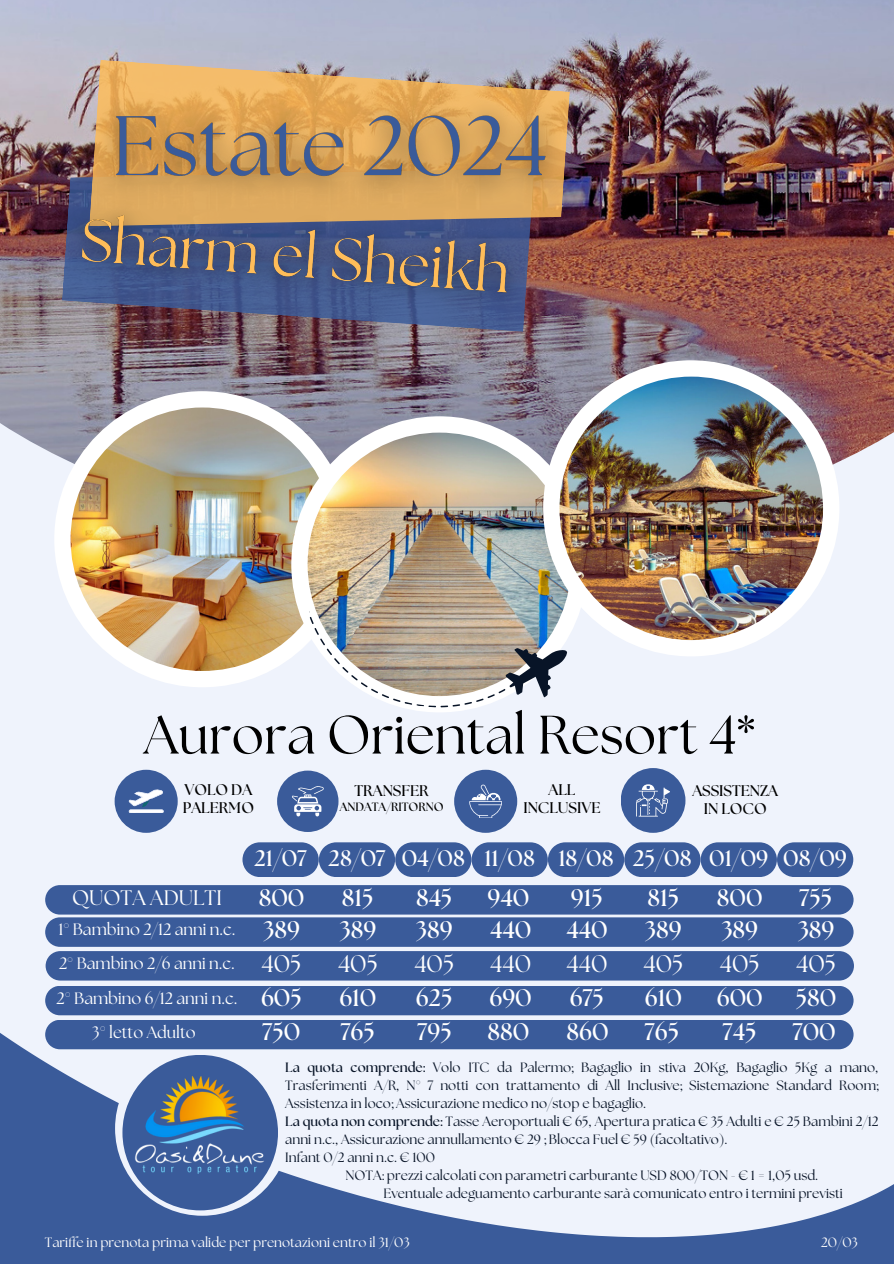
<style>
.page{position:relative;width:894px;height:1264px;background:#fff}
.page>*{position:absolute;margin:0;border:0;box-sizing:border-box;transform-origin:0 0}
.t1{font:54px "The Seasons";color:#000}
.t2{font:700 24px "The Seasons";color:#fff}
.t3{font:24px "The Seasons";color:#fff}
.t4{font:700 22.5px "The Seasons";color:#fff}
.t5{font:21px "The Seasons";color:#fff}
.t6{font:16.5px "The Seasons";color:#fff}
.t7{font:700 15.45px/18px "The Seasons";color:#000;text-align:center}
.t8{font:13.5px/18px "The Seasons";color:#081427;text-align:justify}
.t9{font:13.5px "The Seasons";color:#fff}
.t10{font:700 12px "The Seasons";color:#000}
.s1{font-weight:700}
</style>
<div class="page">
<div style="left:0;top:0;width:893px;height:1263px;background:#eff3fc"></div>
<img style="left:0;top:0;width:893px;height:541px">
<div style="left:54px;top:391px;width:296px;height:296px;background:#fff;border-radius:50%"></div>
<img style="left:71px;top:407px;width:263px;height:264px;border-radius:50%">
<div style="left:291px;top:416px;width:296px;height:296px;background:#fff;border-radius:50%"></div>
<img style="left:307px;top:432px;width:264px;height:264px;border-radius:50%">
<div style="left:543px;top:360px;width:296px;height:296px;background:#fff;border-radius:50%"></div>
<img style="left:559px;top:376px;width:263px;height:264px;border-radius:50%">
<svg style="left:0;top:896px;width:893px;height:367px"></svg>
<img style="left:62px;top:1049px;width:281px;height:198px">
<img style="left:62px;top:137px;width:472px;height:195px">
<img style="left:89px;top:60px;width:480px;height:198px">
<div style="left:454px;top:769px;width:63px;height:63px;background:#3a5b9a;border-radius:50%"></div>
<svg style="left:469px;top:784px;width:32px;height:34px"></svg>
<div style="left:620px;top:768px;width:65px;height:64px;background:#3a5b9a;border-radius:50%"></div>
<svg style="left:636px;top:784px;width:33px;height:32px"></svg>
<div style="left:277px;top:770px;width:61px;height:62px;background:#3a5b9a;border-radius:50%"></div>
<svg style="left:292px;top:786px;width:32px;height:30px"></svg>
<div style="left:115px;top:769px;width:63px;height:63px;background:#3a5b9a;border-radius:50%"></div>
<svg style="left:128px;top:789px;width:35px;height:23px"></svg>
<svg style="left:299px;top:610px;width:269px;height:102px"></svg>
<img style="left:80px;top:81px;width:502px;height:135px">
<img style="left:53px;top:185px;width:485px;height:139px">
<svg style="left:242px;top:842px;width:611px;height:35px;background:#4d6ba4"></svg>
<svg style="left:45px;top:885px;width:808px;height:164px;background:#4e6ba4"></svg>
<p class="t1" style="left:144px;top:710px;width:613px">Aurora Oriental Resort 4*</p>
<h6 class="t7" style="left:183px;top:781px;width:73px;text-align:left">VOLO DA<br>PALERMO</h6>
<h2 class="t7" style="left:354px;top:782px;width:76px">TRANSFER</h2>
<p class="t10" style="left:339px;top:801px;width:105px">ANDATA/RITORNO</p>
<p class="t7" style="left:523px;top:781px;width:79px">ALL<br>INCLUSIVE</p>
<p class="t7" style="left:692px;top:782px;width:87px">ASSISTENZA<br>IN LOCO</p>
<h3 class="t4" style="left:254px;top:848px;width:54px">21/07</h3>
<h3 class="t4" style="left:328px;top:848px;width:58px">28/07</h3>
<h3 class="t4" style="left:401px;top:848px;width:65px">04/08</h3>
<h3 class="t4" style="left:484px;top:848px;width:52px">11/08</h3>
<h3 class="t4" style="left:558px;top:848px;width:57px">18/08</h3>
<h3 class="t4" style="left:633px;top:848px;width:60px">25/08</h3>
<h3 class="t4" style="left:709px;top:848px;width:61px">01/09</h3>
<h3 class="t4" style="left:783px;top:848px;width:65px">08/09</h3>
<h3 class="t5" style="left:72px;top:887px;width:151px">QUOTA ADULTI</h3>
<h3 class="t2" style="left:258px;top:886px;width:47px">800</h3>
<h3 class="t2" style="left:263px;top:918px;width:38px">389</h3>
<h3 class="t6" style="left:58px;top:922px;width:179px">1° Bambino 2/12 anni n.c.</h3>
<p class="t6" style="left:59px;top:956px;width:177px">2° Bambino 2/6 anni n.c.</p>
<h5 class="t6" style="left:57px;top:990px;width:182px">2° Bambino 6/12 anni n.c.</h5>
<h3 class="t3" style="left:261px;top:952px;width:41px">405</h3>
<h3 class="t2" style="left:261px;top:987px;width:42px">605</h3>
<h3 class="t2" style="left:342px;top:886px;width:33px">815</h3>
<h3 class="t2" style="left:416px;top:886px;width:38px">845</h3>
<p class="t2" style="left:487px;top:886px;width:43px">940</p>
<h3 class="t2" style="left:570px;top:886px;width:34px">915</h3>
<h3 class="t2" style="left:647px;top:886px;width:33px">815</h3>
<h3 class="t2" style="left:716px;top:886px;width:47px">800</h3>
<h3 class="t2" style="left:799px;top:886px;width:34px">755</h3>
<h3 class="t2" style="left:339px;top:918px;width:38px">389</h3>
<h3 class="t2" style="left:416px;top:918px;width:38px">389</h3>
<h3 class="t2" style="left:490px;top:918px;width:43px">440</h3>
<h3 class="t2" style="left:566px;top:918px;width:43px">440</h3>
<p class="t2" style="left:644px;top:918px;width:38px">389</p>
<h4 class="t2" style="left:721px;top:918px;width:38px">389</h4>
<h4 class="t2" style="left:797px;top:918px;width:38px">389</h4>
<h4 class="t3" style="left:338px;top:952px;width:41px">405</h4>
<h4 class="t3" style="left:414px;top:952px;width:41px">405</h4>
<h4 class="t3" style="left:490px;top:952px;width:42px">440</h4>
<h4 class="t3" style="left:566px;top:952px;width:42px">440</h4>
<h4 class="t3" style="left:643px;top:952px;width:41px">405</h4>
<h4 class="t3" style="left:719px;top:952px;width:41px">405</h4>
<h3 class="t3" style="left:796px;top:952px;width:41px">405</h3>
<h3 class="t2" style="left:339px;top:987px;width:39px">610</h3>
<h3 class="t2" style="left:416px;top:987px;width:38px">625</h3>
<h3 class="t2" style="left:489px;top:987px;width:44px">690</h3>
<h3 class="t2" style="left:569px;top:987px;width:36px">675</h3>
<h3 class="t2" style="left:644px;top:987px;width:39px">610</h3>
<h3 class="t2" style="left:716px;top:987px;width:47px">600</h3>
<h3 class="t2" style="left:795px;top:987px;width:42px">580</h3>
<p class="t6" style="left:92px;top:1025px;width:105px">3° letto Adulto</p>
<p class="t2" style="left:262px;top:1020px;width:39px">750</p>
<h3 class="t2" style="left:340px;top:1020px;width:36px">765</h3>
<h3 class="t2" style="left:417px;top:1020px;width:36px">795</h3>
<h3 class="t2" style="left:487px;top:1020px;width:43px">880</h3>
<h3 class="t2" style="left:566px;top:1020px;width:44px">860</h3>
<h3 class="t2" style="left:644px;top:1020px;width:36px">765</h3>
<h3 class="t2" style="left:722px;top:1020px;width:35px">745</h3>
<h3 class="t2" style="left:792px;top:1020px;width:44px">700</h3>
<p class="t8" style="left:285px;top:1059px;width:594px"><span class="s1">La quota comprende:</span> Volo ITC da Palermo; Bagaglio in stiva 20Kg, Bagaglio 5Kg a mano, Trasferimenti A/R, N° 7 notti con trattamento di All Inclusive; Sistemazione Standard Room; Assistenza in loco; Assicurazione medico no/stop e bagaglio.</p>
<p class="t8" style="left:285px;top:1113px;width:594px"><span class="s1">La quota non comprende:</span> Tasse Aeroportuali € 65, Apertura pratica € 35 Adulti e € 25 Bambini 2/12 anni n.c., Assicurazione annullamento € 29 ; Blocca Fuel € 59 (facoltativo).</p>
<p class="t8" style="left:285px;top:1149px;width:151px">Infant 0/2 anni n.c. € 100</p>
<h6 class="t8" style="left:345px;top:1167px;width:474px">NOTA: prezzi calcolati con parametri carburante USD 800/TON - € 1 = 1,05 usd.</h6>
<p class="t8" style="left:383px;top:1185px;width:460px">Eventuale adeguamento carburante sarà comunicato entro i termini previsti</p>
<h6 class="t9" style="left:45px;top:1236px;width:366px">Tariffe in prenota prima valide per prenotazioni entro il 31/03</h6>
<h6 class="t9" style="left:820px;top:1236px;width:38px">20/03</h6>
</div>
